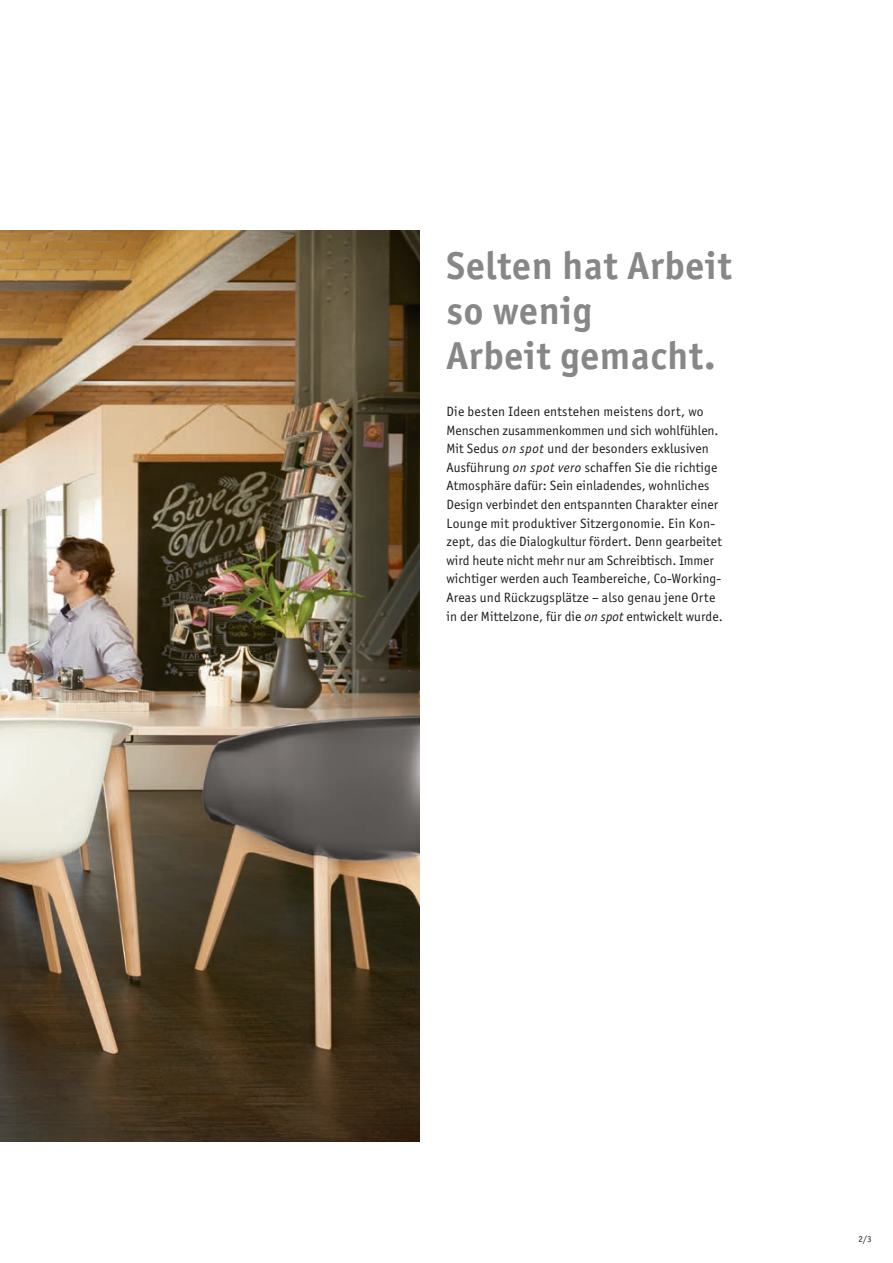
<style>
.page{position:relative;width:893px;height:1263px;background:#fff}
.page>*{position:absolute;margin:0;border:0;box-sizing:border-box;transform-origin:0 0}
.t1{font:700 39px/45px "Officina San Itc T";letter-spacing:.02em;color:#878787}
.t2{font:13.5px/18.6px "Officina San Itc T";letter-spacing:.01em;color:#1d1d1b}
.t3{font:9px "Officina San Itc T";color:#1d1d1b}
.s1{font-style:italic}
</style>
<div class="page">
<img style="left:0;top:230px;width:419px;height:911px">
<h1 class="t1" style="left:446px;top:243px;width:287px">Selten hat Arbeit so wenig<br>Arbeit gemacht.</h1>
<p class="t2" style="left:446px;top:402px;width:278px">Die besten Ideen entstehen meistens dort, wo Menschen zusammenkommen und sich wohlfühlen.<br>Mit Sedus <span class="s1">on spot</span> und der besonders exklusiven Ausführung <span class="s1">on spot vero</span> schaffen Sie die richtige Atmosphäre dafür: Sein einladendes, wohnliches Design verbindet den entspannten Charakter einer Lounge mit produktiver Sitzergonomie. Ein Kon&shy;zept, das die Dialogkultur fördert. Denn gearbeitet wird heute nicht mehr nur am Schreibtisch. Immer wichtiger werden auch Teambereiche, Co-Working-Areas und Rückzugsplätze – also genau jene Orte in der Mittelzone, für die <span class="s1">on spot</span> entwickelt wurde.</p>
<p class="t3" style="left:858px;top:1233px;width:15px">2/3</p>
</div>
